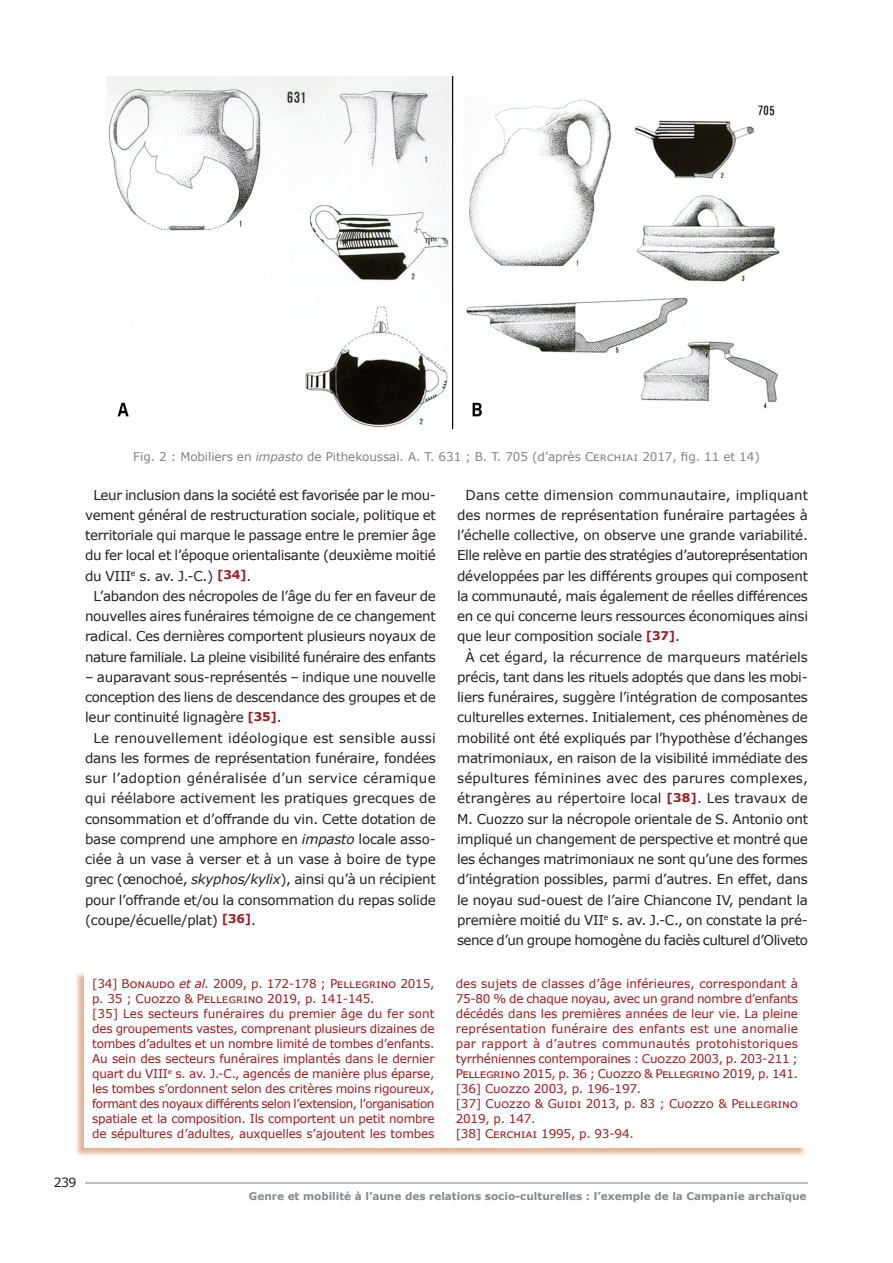
<style>
.page{position:relative;width:893px;height:1263px;background:#fff}
.page>*{position:absolute;margin:0;border:0;box-sizing:border-box;transform-origin:0 0}
.t1{font:13.5px/20.2px "Verdana";letter-spacing:-.025em;color:#231f20;text-align:justify}
.t2{font:12.6px "Verdana";color:#231f20}
.t3{font:12px/15px "Verdana";letter-spacing:-.015em;color:#9d1b1e}
.t4{font:12px "Verdana";letter-spacing:-.005em;color:#808285}
.t5{font:700 10.5px "Verdana";color:#87898c}
.s1{font-style:italic}
.s2{font-weight:700;font-size:12px;color:#9d1b1e}
</style>
<div class="page">
<hr style="left:85px;top:1182px;width:723px;height:2px;background:#bcbdc0">
<div style="left:75px;top:971px;width:732px;height:186px;background:#c86c33;opacity:.5"></div>
<div style="left:84px;top:971px;width:722px;height:177px;background:#fff"></div>
<img style="left:106px;top:77px;width:674px;height:351px">
<p class="t4" style="left:133px;top:448px;width:628px">Fig. 2 : Mobiliers en <span class="s1">impasto</span> de Pithekoussai. A. T. 631 ; B. T. 705 (d’après Cerchiai 2017, fig. 11 et 14)</p>
<p class="t1" style="left:85px;top:484px;width:352px;text-indent:9px">Leur inclusion dans la société est favorisée par le mou&shy;vement général de restructuration sociale, politique et territoriale qui marque le passage entre le premier âge du fer local et l’époque orientalisante (deuxième moitié du VIII<sup>e</sup> s. av. J.-C.) <span class="s2">[34]</span>.</p>
<p class="t1" style="left:85px;top:586px;width:352px;text-indent:9px">L’abandon des nécropoles de l’âge du fer en faveur de nouvelles aires funéraires témoigne de ce changement radical. Ces dernières comportent plusieurs noyaux de nature familiale. La pleine visibilité funéraire des enfants</p>
<p class="t1" style="left:85px;top:667px;width:352px">– auparavant sous-représentés – indique une nouvelle conception des liens de descendance des groupes et de leur continuité lignagère <span class="s2">[35]</span>.</p>
<p class="t1" style="left:85px;top:727px;width:352px;text-indent:9px">Le renouvellement idéologique est sensible aussi dans les formes de représentation funéraire, fondées sur l’adoption généralisée d’un service céramique qui réélabore activement les pratiques grecques de consommation et d’offrande du vin. Cette dotation de base comprend une amphore en <span class="s1">impasto</span> locale asso&shy;ciée à un vase à verser et à un vase à boire de type grec (œnochoé, <span class="s1">skyphos/kylix</span>), ainsi qu’à un récipient pour l’offrande et/ou la consommation du repas solide (coupe/écuelle/plat) <span class="s2">[36]</span>.</p>
<p class="t1" style="left:457px;top:484px;width:352px;text-indent:9px">Dans cette dimension communautaire, impliquant des normes de représentation funéraire partagées à l’échelle collective, on observe une grande variabilité.<br>Elle relève en partie des stratégies d’autoreprésentation développées par les différents groupes qui composent la communauté, mais également de réelles différences en ce qui concerne leurs ressources économiques ainsi que leur composition sociale <span class="s2">[37]</span>.</p>
<p class="t1" style="left:457px;top:646px;width:352px;text-indent:9px">À cet égard, la récurrence de marqueurs matériels précis, tant dans les rituels adoptés que dans les mobi&shy;liers funéraires, suggère l’intégration de composantes culturelles externes. Initialement, ces phénomènes de mobilité ont été expliqués par l’hypothèse d’échanges matrimoniaux, en raison de la visibilité immédiate des sépultures féminines avec des parures complexes, étrangères au répertoire local <span class="s2">[38]</span>. Les travaux de M. Cuozzo sur la nécropole orientale de S. Antonio ont impliqué un changement de perspective et montré que les échanges matrimoniaux ne sont qu’une des formes d’intégration possibles, parmi d’autres. En effet, dans le noyau sud-ouest de l’aire Chiancone IV, pendant la première moitié du VII<sup>e</sup> s. av. J.-C., on constate la pré&shy;sence d’un groupe homogène du faciès culturel d’Oliveto</p>
<p class="t3" style="left:92px;top:976px;width:344px">[34] Bonaudo <span class="s1">et al.</span> 2009, p. 172-178 ; Pellegrino 2015, p. 35 ; Cuozzo &amp; Pellegrino 2019, p. 141-145.<br>[35] Les secteurs funéraires du premier âge du fer sont des groupements vastes, comprenant plusieurs dizaines de tombes d’adultes et un nombre limité de tombes d’enfants.<br>Au sein des secteurs funéraires implantés dans le dernier quart du VIII<sup>e</sup> s. av. J.-C., agencés de manière plus éparse, les tombes s’ordonnent selon des critères moins rigoureux, formant des noyaux différents selon l’extension, l’organisation spatiale et la composition. Ils comportent un petit nombre de sépultures d’adultes, auxquelles s’ajoutent les tombes</p>
<p class="t3" style="left:456px;top:976px;width:344px">des sujets de classes d’âge inférieures, correspondant à 75-80 % de chaque noyau, avec un grand nombre d’enfants décédés dans les premières années de leur vie. La pleine représentation funéraire des enfants est une anomalie par rapport à d’autres communautés protohistoriques tyrrhéniennes contemporaines : Cuozzo 2003, p. 203-211 ; Pellegrino 2015, p. 36 ; Cuozzo &amp; Pellegrino 2019, p. 141. [36] Cuozzo 2003, p. 196-197.<br>[37] Cuozzo &amp; Guidi 2013, p. 83 ; Cuozzo &amp; Pellegrino 2019, p. 147.<br>[38] Cerchiai 1995, p. 93-94.</p>
<p class="t2" style="left:54px;top:1173px;width:24px">239</p>
<p class="t5" style="left:249px;top:1189px;width:559px">Genre et mobilité à l’aune des relations socio-culturelles : l’exemple de la Campanie archaïque</p>
</div>
